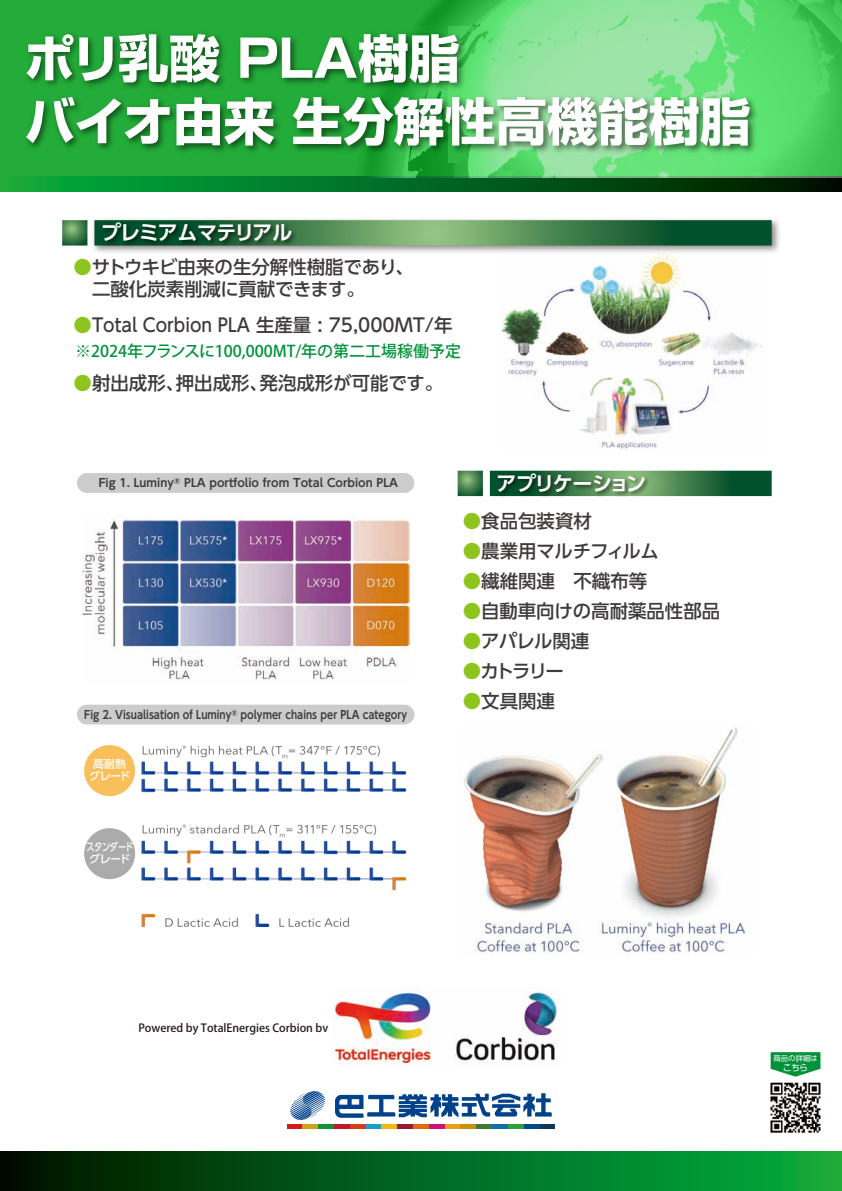
<style>
.page{position:relative;width:842px;height:1191px;background:#fff}
.page>*{position:absolute;margin:0;border:0;box-sizing:border-box;transform-origin:0 0}
.t1{font:700 51px/63px "Shin Go Pro";color:#fff}
.t2{font:700 20px "UD Shin Go Pro De";letter-spacing:-.05em;color:#fff}
.t3{font:700 20px "UD Shin Go Pro De";letter-spacing:-.075em;color:#fff}
.t4{font:500 18.4px/21.6px "UD Shin Go Pro";color:#3f3b3a}
.t5{font:500 18.4px "UD Shin Go Pro";color:#3f3b3a;scale:.93 1}
.t6{font:500 16px "Koz Go Pr 6 N";color:#00923a}
.t7{font:700 11.3px "UD Shin Go Pro De";color:#3f3b3a;scale:.88 1}
.t8{font:700 11.3px "UD Shin Go Pro De";color:#3f3b3a}
.t9{font:500 11.2px "Koz Go Pr 6 N";color:#231916}
.t10{font:500 10.9px/11.4px "UD Shin Go Pro";letter-spacing:-.045em;color:#fff;scale:.75 1}
.t11{font:500 10.9px/11.4px "UD Shin Go Pro";letter-spacing:-.045em;color:#fff;text-align:center}
.t12{font:8.8px "UD Shin Go Pro";color:#fff}
.t13{font:7.4px "UD Shin Go Pro";color:#fff}
.s1{font-family:"UD Shin Go Pro De";font-weight:700;color:#8fc41f}
</style>
<div class="page">
<svg style="left:335px;top:1093px;width:217px;height:24px"></svg>
<svg style="left:290px;top:1091px;width:35px;height:29px"></svg>
<hr style="left:287px;top:1124px;width:15px;height:4px;background:#d71822">
<hr style="left:302px;top:1124px;width:16px;height:4px;background:#d0a215">
<hr style="left:318px;top:1124px;width:16px;height:4px;background:#16913b">
<hr style="left:334px;top:1124px;width:16px;height:4px;background:#bb1b2a">
<hr style="left:350px;top:1124px;width:16px;height:4px;background:#db3a1d">
<hr style="left:366px;top:1124px;width:15px;height:4px;background:#1c9ccb">
<hr style="left:381px;top:1124px;width:16px;height:4px;background:#f0b819">
<hr style="left:397px;top:1124px;width:16px;height:4px;background:#911e32">
<hr style="left:413px;top:1124px;width:16px;height:4px;background:#e26910">
<hr style="left:539px;top:1124px;width:16px;height:4px;background:#15335f">
<hr style="left:429px;top:1124px;width:16px;height:4px;background:#cd1473">
<hr style="left:445px;top:1124px;width:15px;height:4px;background:#ec9e18">
<hr style="left:460px;top:1124px;width:16px;height:4px;background:#cc8f0f">
<hr style="left:476px;top:1124px;width:16px;height:4px;background:#427737">
<hr style="left:492px;top:1124px;width:16px;height:4px;background:#106fae">
<hr style="left:508px;top:1124px;width:16px;height:4px;background:#2fa03a">
<hr style="left:524px;top:1124px;width:15px;height:4px;background:#044982">
<svg style="left:0;top:0;width:842px;height:177px;fill:#23ac39"></svg>
<svg style="left:0;top:1151px;width:842px;height:40px"></svg>
<svg style="left:0;top:177px;width:842px;height:15px"></svg>
<svg style="left:401px;top:0;width:48px;height:178px"></svg>
<svg style="left:494px;top:0;width:312px;height:178px"></svg>
<svg style="left:496px;top:0;width:307px;height:176px"></svg>
<svg style="left:498px;top:0;width:303px;height:173px"></svg>
<svg style="left:500px;top:0;width:299px;height:170px"></svg>
<svg style="left:503px;top:0;width:294px;height:167px"></svg>
<svg style="left:505px;top:0;width:289px;height:164px;fill:#5ae370"></svg>
<img style="left:27px;top:27px;width:735px;height:136px">
<svg style="left:771px;top:1052px;width:49px;height:24px"></svg>
<img style="left:770px;top:1082px;width:51px;height:51px">
<img style="left:501px;top:257px;width:261px;height:193px">
<img style="left:82px;top:517px;width:327px;height:163px">
<img style="left:141px;top:745px;width:266px;height:182px">
<img style="left:463px;top:727px;width:286px;height:228px">
<div style="left:84px;top:745px;width:51px;height:51px;background:#f9bf5b;border-radius:50%"></div>
<div style="left:84px;top:828px;width:51px;height:51px;background:#ababac;border-radius:50%"></div>
<div style="left:77px;top:473px;width:337px;height:20px;background:#cccccd;border-radius:10px"></div>
<div style="left:77px;top:704px;width:337px;height:20px;background:#cccccd;border-radius:10px"></div>
<svg style="left:490px;top:471px;width:282px;height:25px"></svg>
<svg style="left:458px;top:471px;width:25px;height:25px"></svg>
<img style="left:493px;top:470px;width:161px;height:27px">
<img style="left:93px;top:219px;width:686px;height:38px">
<svg style="left:94px;top:220px;width:678px;height:25px"></svg>
<svg style="left:62px;top:220px;width:25px;height:25px"></svg>
<img style="left:97px;top:219px;width:204px;height:37px">
<img style="left:333px;top:989px;width:224px;height:76px">
<h1 class="t1" style="left:24px;top:22px;width:728px">ポリ乳酸 PLA樹脂<br>バイオ由来 生分解性高機能樹脂</h1>
<p class="t2" style="left:101px;top:216px;width:193px">プレミアムマテリアル</p>
<p class="t4" style="left:74px;top:256px;width:342px"><span class="s1">●</span>サトウキビ由来の生分解性樹脂であり、　二酸化炭素削減に貢献できます。</p>
<p class="t5" style="left:74px;top:310px;width:409px"><span class="s1">●</span>Total Corbion PLA 生産量 : 75,000MT/年</p>
<p class="t4" style="left:74px;top:371px;width:371px"><span class="s1">●</span>射出成形、押出成形、発泡成形が可能です。</p>
<p class="t6" style="left:75px;top:342px;width:388px">※2024年フランスに100,000MT/年の第二工場稼働予定</p>
<p class="t8" style="left:99px;top:474px;width:301px">Fig 1. Luminy<sup>®</sup> PLA portfolio from Total Corbion PLA</p>
<p class="t3" style="left:497px;top:467px;width:151px">アプリケーション</p>
<p class="t7" style="left:84px;top:705px;width:368px">Fig 2. Visualisation of Luminy<sup>®</sup> polymer chains per PLA category</p>
<p class="t11" style="left:89px;top:758px;width:42px">高耐熱グレード</p>
<p class="t10" style="left:86px;top:841px;width:64px">スタンダードグレード</p>
<p class="t4" style="left:463px;top:509px;width:131px"><span class="s1">●</span>食品包装資材</p>
<p class="t4" style="left:463px;top:539px;width:198px"><span class="s1">●</span>農業用マルチフィルム</p>
<p class="t4" style="left:463px;top:569px;width:186px"><span class="s1">●</span>繊維関連　不織布等</p>
<p class="t4" style="left:463px;top:599px;width:259px"><span class="s1">●</span>自動車向けの高耐薬品性部品</p>
<p class="t4" style="left:463px;top:629px;width:128px"><span class="s1">●</span>アパレル関連</p>
<p class="t4" style="left:463px;top:659px;width:102px"><span class="s1">●</span>カトラリー</p>
<p class="t4" style="left:463px;top:689px;width:94px"><span class="s1">●</span>文具関連</p>
<p class="t9" style="left:138px;top:1021px;width:191px">Powered by TotalEnergies Corbion bv</p>
<p class="t13" style="left:773px;top:1052px;width:46px">商品の詳細は</p>
<p class="t12" style="left:783px;top:1060px;width:27px">こちら</p>
</div>
